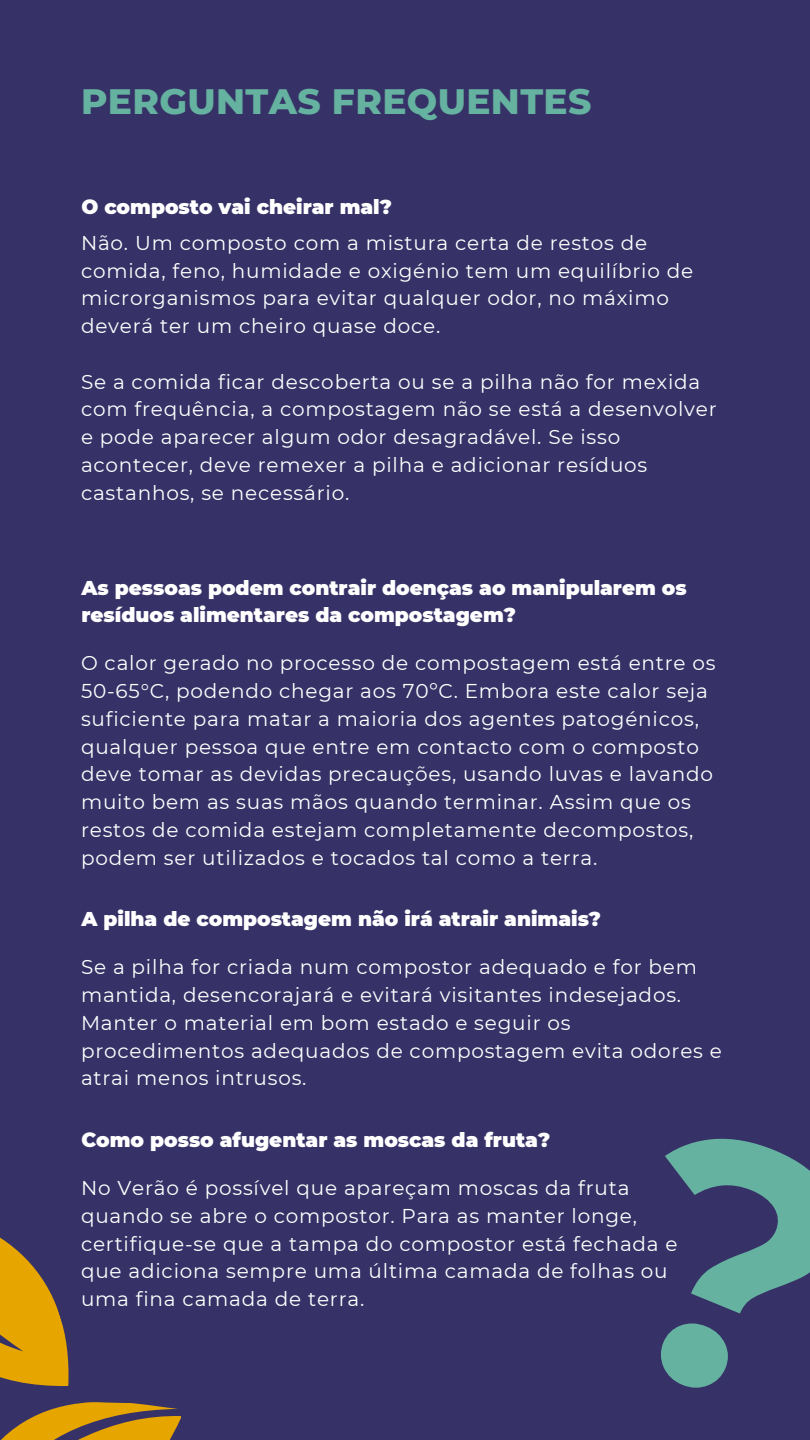
<style>
.page{position:relative;width:810px;height:1440px;background:#363267}
.page>*{position:absolute;margin:0;border:0;box-sizing:border-box;transform-origin:0 0}
.t1{font:800 36px "Montserrat";letter-spacing:.01em;color:#66b2a0}
.t2{font:20px/27.8px "Montserrat";letter-spacing:.04em;color:#fff}
.t3{font:900 20px/27.8px "Montserrat";color:#fff}
</style>
<div class="page">
<svg style="left:0;top:1237px;width:181px;height:203px"></svg>
<p class="t1" style="left:81px;top:79px;width:512px">PERGUNTAS FREQUENTES</p>
<p class="t3" style="left:81px;top:192px;width:312px">O composto vai cheirar mal?</p>
<p class="t2" style="left:81px;top:229px;width:614px">Não. Um composto com a mistura certa de restos de comida, feno, humidade e oxigénio tem um equilíbrio de microrganismos para evitar qualquer odor, no máximo deverá ter um cheiro quase doce.</p>
<p class="t2" style="left:81px;top:368px;width:637px">Se a comida ficar descoberta ou se a pilha não for mexida com frequência, a compostagem não se está a desenvolver e pode aparecer algum odor desagradável. Se isso acontecer, deve remexer a pilha e adicionar resíduos castanhos, se necessário.</p>
<p class="t3" style="left:81px;top:574px;width:607px">As pessoas podem contrair doenças ao manipularem os resíduos alimentares da compostagem?</p>
<p class="t2" style="left:81px;top:649px;width:636px">O calor gerado no processo de compostagem está entre os 50-65°C, podendo chegar aos 70ºC. Embora este calor seja suficiente para matar a maioria dos agentes patogénicos, qualquer pessoa que entre em contacto com o composto deve tomar as devidas precauções, usando luvas e lavando muito bem as suas mãos quando terminar. Assim que os restos de comida estejam completamente decompostos, podem ser utilizados e tocados tal como a terra.</p>
<p class="t3" style="left:81px;top:905px;width:521px">A pilha de compostagem não irá atrair animais?</p>
<p class="t2" style="left:81px;top:953px;width:642px">Se a pilha for criada num compostor adequado e for bem mantida, desencorajará e evitará visitantes indesejados.<br>Manter o material em bom estado e seguir os procedimentos adequados de compostagem evita odores e atrai menos intrusos.</p>
<p class="t3" style="left:81px;top:1126px;width:470px">Como posso afugentar as moscas da fruta?</p>
<p class="t2" style="left:81px;top:1174px;width:598px">No Verão é possível que apareçam moscas da fruta quando se abre o compostor. Para as manter longe, certifique-se que a tampa do compostor está fechada e que adiciona sempre uma última camada de folhas ou uma fina camada de terra.</p>
</div>
